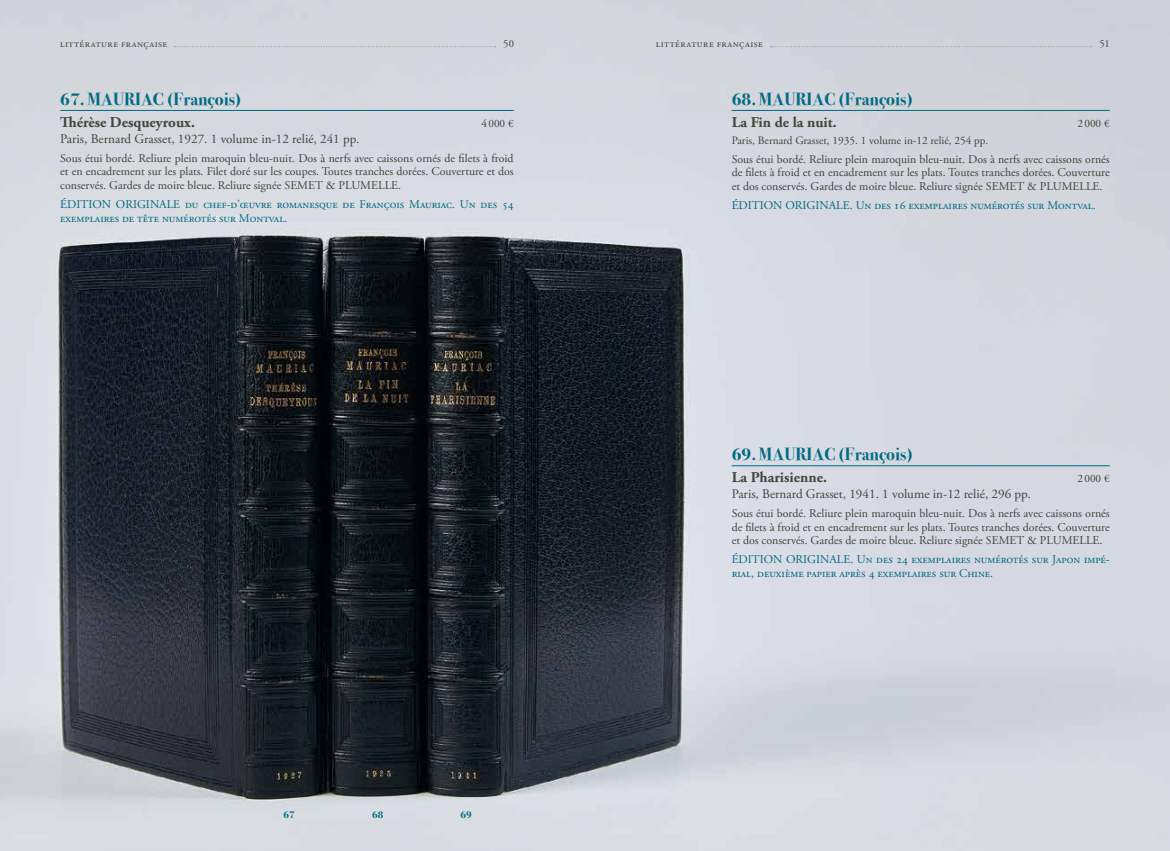
<style>
.page{position:relative;width:1170px;height:851px;background:#fff}
.page>*{position:absolute;margin:0;border:0;box-sizing:border-box;transform-origin:0 0}
.t1{font:700 17.5px "Bodoni Svty Two ITCTT";color:#006b82}
.t2{font:700 15px "Adobe Garamond Pro";color:#44433c}
.t3{font:13.12px "Adobe Garamond Pro";color:#44433c}
.t4{font:11.88px/13.8px "Adobe Garamond Pro";color:#44433c;text-align:justify}
.t5{font:11.88px/13.8px "Adobe Garamond Pro";color:#006b82}
.t6{font:11.25px "Adobe Garamond Pro";color:#44433c}
.t7{font:10.62px "Adobe Garamond Pro";letter-spacing:.04em;color:#44433c}
.t8{font:700 10px "Bodoni Svty Two ITCTT";color:#006b82}
</style>
<div class="page">
<img style="left:0;top:0;width:1169px;height:850px">
<hr style="left:60px;top:110px;width:453px;height:1px;background:#006b82">
<svg style="left:174px;top:46px;width:321px;height:1px"></svg>
<hr style="left:731px;top:110px;width:378px;height:1px;background:#006b82">
<hr style="left:731px;top:465px;width:378px;height:1px;background:#006b82">
<svg style="left:770px;top:46px;width:321px;height:1px"></svg>
<p class="t7" style="left:60px;top:37px;width:108px">littérature française</p>
<p class="t7" style="left:503px;top:37px;width:12px">50</p>
<h1 class="t1" style="left:60px;top:84px;width:183px">67. MAURIAC (François)</h1>
<p class="t2" style="left:60px;top:113px;width:136px">Thérèse Desqueyroux.</p>
<p class="t6" style="left:481px;top:117px;width:34px">4000 €</p>
<p class="t3" style="left:60px;top:131px;width:301px">Paris, Bernard Grasset, 1927. 1 volume in-12 relié, 241 pp.</p>
<p class="t4" style="left:60px;top:151px;width:455px">Sous étui bordé. Reliure plein maroquin bleu-nuit. Dos à nerfs avec caissons ornés de filets à froid et en encadrement sur les plats. Filet doré sur les coupes. Toutes tranches dorées. Couverture et dos conservés. Gardes de moire bleue. Reliure signée SEMET &amp; PLUMELLE.</p>
<p class="t5" style="left:60px;top:197px;width:455px">ÉDITION ORIGINALE du chef-d’œuvre romanesque de François Mauriac. Un des 54 exemplaires de tête numérotés sur Montval.</p>
<p class="t8" style="left:283px;top:806px;width:13px">67</p>
<p class="t8" style="left:372px;top:806px;width:13px">68</p>
<p class="t8" style="left:460px;top:806px;width:13px">69</p>
<p class="t7" style="left:656px;top:37px;width:108px">littérature française</p>
<p class="t7" style="left:1099px;top:37px;width:12px">51</p>
<h1 class="t1" style="left:731px;top:84px;width:183px">68. MAURIAC (François)</h1>
<p class="t2" style="left:731px;top:113px;width:106px">La Fin de la nuit.</p>
<p class="t6" style="left:1077px;top:117px;width:34px">2000 €</p>
<p class="t6" style="left:731px;top:133px;width:258px">Paris, Bernard Grasset, 1935. 1 volume in-12 relié, 254 pp.</p>
<p class="t4" style="left:731px;top:152px;width:379px">Sous étui bordé. Reliure plein maroquin bleu-nuit. Dos à nerfs avec caissons ornés de filets à froid et en encadrement sur les plats. Toutes tranches dorées. Couverture et dos conservés. Gardes de moire bleue. Reliure signée SEMET &amp; PLUMELLE.</p>
<p class="t5" style="left:731px;top:199px;width:365px">ÉDITION ORIGINALE. Un des 16 exemplaires numérotés sur Montval.</p>
<h1 class="t1" style="left:731px;top:439px;width:183px">69. MAURIAC (François)</h1>
<p class="t2" style="left:731px;top:469px;width:97px">La Pharisienne.</p>
<p class="t6" style="left:1077px;top:472px;width:34px">2000 €</p>
<p class="t3" style="left:731px;top:486px;width:301px">Paris, Bernard Grasset, 1941. 1 volume in-12 relié, 296 pp.</p>
<p class="t4" style="left:731px;top:506px;width:379px">Sous étui bordé. Reliure plein maroquin bleu-nuit. Dos à nerfs avec caissons ornés de filets à froid et en encadrement sur les plats. Toutes tranches dorées. Couverture et dos conservés. Gardes de moire bleue. Reliure signée SEMET &amp; PLUMELLE.</p>
<p class="t5" style="left:731px;top:553px;width:379px">ÉDITION ORIGINALE. Un des 24 exemplaires numérotés sur Japon impé&shy;rial, deuxième papier après 4 exemplaires sur Chine.</p>
</div>
